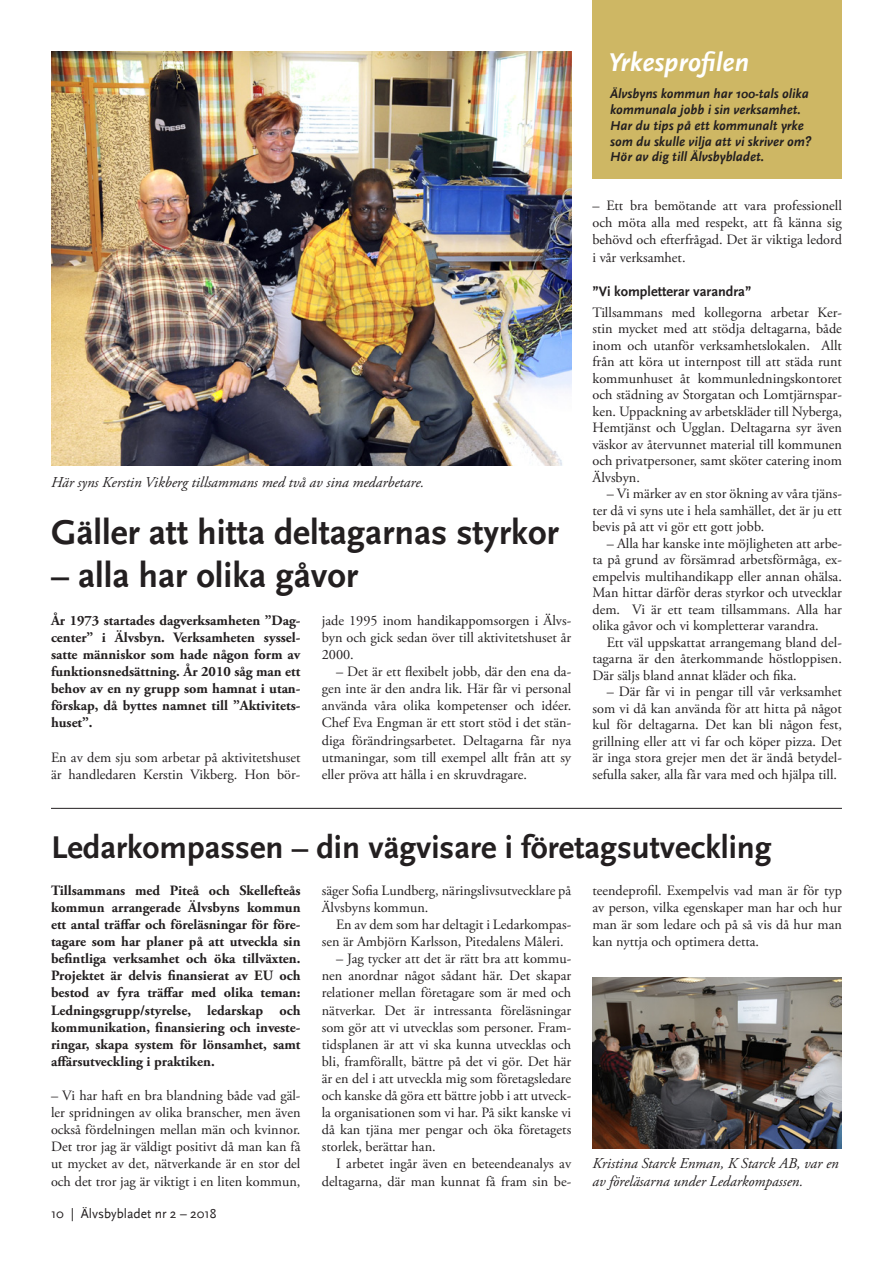
<style>
.page{position:relative;width:893px;height:1263px;background:#fff}
.page>*{position:absolute;margin:0;border:0;box-sizing:border-box;transform-origin:0 0}
.t1{font:700 36px "Scala Sans";color:#231f20}
.t2{font:700 33px "Scala Sans";color:#231f20}
.t3{font:italic 700 27px "Scala Sans";color:#fff}
.t4{font:italic 15px/18px "Adobe Garamond Pro";color:#231f20}
.t5{font:14.25px/17.1px "Adobe Garamond Pro";color:#231f20;text-align:justify}
.t6{font:700 14.25px/17.1px "Adobe Garamond Pro";color:#231f20;text-align:justify}
.t7{font:700 14.25px "Scala Sans";color:#231f20}
.t8{font:italic 700 13.5px "Scala Sans";color:#231f20}
.t9{font:13.5px "Scala Sans";color:#231f20}
</style>
<div class="page">
<img style="left:51px;top:51px;width:520px;height:415px">
<img style="left:592px;top:977px;width:250px;height:171px">
<hr style="left:51px;top:808px;width:791px;height:1px;background:#231f20">
<div style="left:592px;top:0;width:250px;height:179px;background:#ceb764"></div>
<p class="t4" style="left:51px;top:474px;width:375px">Här syns Kerstin Vikberg tillsammans med två av sina medarbetare.</p>
<p class="t1" style="left:51px;top:512px;width:509px">Gäller att hitta deltagarnas styrkor</p>
<p class="t1" style="left:51px;top:556px;width:309px">– alla har olika gåvor</p>
<p class="t6" style="left:51px;top:612px;width:251px">År 1973 startades dagverksamheten ”Dag&shy;center” i Älvsbyn. Verksamheten syssel&shy;satte människor som hade någon form av funktionsnedsättning. År 2010 såg man ett behov av en ny grupp som hamnat i utan&shy;förskap, då byttes namnet till ”Aktivitets&shy;huset”.</p>
<p class="t5" style="left:51px;top:749px;width:251px">En av dem sju som arbetar på aktivitetshuset är handledaren Kerstin Vikberg. Hon bör-</p>
<p class="t5" style="left:322px;top:612px;width:251px">jade 1995 inom handikappomsorgen i Älvs&shy;byn och gick sedan över till aktivitetshuset år 2000.</p>
<p class="t5" style="left:322px;top:663px;width:251px;text-indent:14px">– Det är ett flexibelt jobb, där den ena da&shy;gen inte är den andra lik. Här får vi personal använda våra olika kompetenser och idéer.<br>Chef Eva Engman är ett stort stöd i det stän&shy;diga förändringsarbetet. Deltagarna får nya utmaningar, som till exempel allt från att sy eller pröva att hålla i en skruvdragare.</p>
<p class="t3" style="left:608px;top:48px;width:142px">Yrkesprofilen</p>
<p class="t8" style="left:610px;top:87px;width:200px">Älvsbyns kommun har 100-tals olika</p>
<p class="t8" style="left:610px;top:102px;width:192px">kommunala jobb i sin verksamhet.</p>
<p class="t8" style="left:610px;top:118px;width:195px">Har du tips på ett kommunalt yrke</p>
<p class="t8" style="left:610px;top:134px;width:203px">som du skulle vilja att vi skriver om?</p>
<p class="t8" style="left:610px;top:150px;width:155px">Hör av dig till Älvsbybladet.</p>
<p class="t5" style="left:592px;top:198px;width:251px">– Ett bra bemötande att vara professionell och möta alla med respekt, att få känna sig behövd och efterfrågad. Det är viktiga ledord i vår verksamhet.</p>
<p class="t7" style="left:592px;top:283px;width:160px">”Vi kompletterar varandra”</p>
<p class="t5" style="left:592px;top:304px;width:251px;line-height:16.5px">Tillsammans med kollegorna arbetar Ker&shy;stin mycket med att stödja deltagarna, både inom och utanför verksamhetslokalen. Allt från att köra ut internpost till att städa runt kommunhuset åt kommunledningskontoret och städning av Storgatan och Lomtjärnspar&shy;ken. Uppackning av arbetskläder till Nyberga, Hemtjänst och Ugglan. Deltagarna syr även väskor av återvunnet material till kommunen och privatpersoner, samt sköter catering inom Älvsbyn.</p>
<p class="t5" style="left:592px;top:486px;width:251px;line-height:16.5px;text-indent:14px">– Vi märker av en stor ökning av våra tjäns&shy;ter då vi syns ute i hela samhället, det är ju ett bevis på att vi gör ett gott jobb.</p>
<p class="t5" style="left:592px;top:535px;width:251px;line-height:16.5px;text-indent:14px">– Alla har kanske inte möjligheten att arbe&shy;ta på grund av försämrad arbetsförmåga, ex&shy;empelvis multihandikapp eller annan ohälsa.<br>Man hittar därför deras styrkor och utvecklar dem. Vi är ett team tillsammans. Alla har olika gåvor och vi kompletterar varandra.</p>
<p class="t5" style="left:592px;top:634px;width:251px;line-height:16.5px;text-indent:14px">Ett väl uppskattat arrangemang bland del&shy;tagarna är den återkommande höstloppisen.<br>Där säljs bland annat kläder och fika.</p>
<p class="t5" style="left:592px;top:684px;width:251px;line-height:16.5px;text-indent:14px">– Där får vi in pengar till vår verksamhet som vi då kan använda för att hitta på något kul för deltagarna. Det kan bli någon fest, grillning eller att vi far och köper pizza. Det är inga stora grejer men det är ändå betydel&shy;sefulla saker, alla får vara med och hjälpa till.</p>
<p class="t2" style="left:51px;top:829px;width:722px">Ledarkompassen – din vägvisare i företagsutveckling</p>
<p class="t6" style="left:51px;top:882px;width:251px">Tillsammans med Piteå och Skellefteås kommun arrangerade Älvsbyns kommun ett antal träffar och föreläsningar för före&shy;tagare som har planer på att utveckla sin befintliga verksamhet och öka tillväxten.<br>Projektet är delvis finansierat av EU och bestod av fyra träffar med olika teman:<br>Ledningsgrupp/styrelse, ledarskap och kommunikation, finansiering och investe&shy;ringar, skapa system för lönsamhet, samt affärsutveckling i praktiken.</p>
<p class="t5" style="left:51px;top:1087px;width:251px">– Vi har haft en bra blandning både vad gäl&shy;ler spridningen av olika branscher, men även också fördelningen mellan män och kvinnor.<br>Det tror jag är väldigt positivt då man kan få ut mycket av det, nätverkande är en stor del och det tror jag är viktigt i en liten kommun,</p>
<p class="t9" style="left:51px;top:1206px;width:167px">10 | Älvsbybladet nr 2 – 2018</p>
<p class="t5" style="left:322px;top:882px;width:251px">säger Sofia Lundberg, näringslivsutvecklare på<br>Älvsbyns kommun.</p>
<p class="t5" style="left:322px;top:916px;width:251px;text-indent:14px">En av dem som har deltagit i Ledarkompas&shy;sen är Ambjörn Karlsson, Pitedalens Måleri.</p>
<p class="t5" style="left:322px;top:951px;width:251px;text-indent:14px">– Jag tycker att det är rätt bra att kommu&shy;nen anordnar något sådant här. Det skapar relationer mellan företagare som är med och nätverkar. Det är intressanta föreläsningar som gör att vi utvecklas som personer. Fram&shy;tidsplanen är att vi ska kunna utvecklas och bli, framförallt, bättre på det vi gör. Det här är en del i att utveckla mig som företagsledare och kanske då göra ett bättre jobb i att utveck&shy;la organisationen som vi har. På sikt kanske vi då kan tjäna mer pengar och öka företagets storlek, berättar han.</p>
<p class="t5" style="left:322px;top:1156px;width:251px;text-align:right">I arbetet ingår även en beteendeanalys av deltagarna, där man kunnat få fram sin be-</p>
<p class="t5" style="left:592px;top:882px;width:251px">teendeprofil. Exempelvis vad man är för typ av person, vilka egenskaper man har och hur man är som ledare och på så vis då hur man kan nyttja och optimera detta.</p>
<p class="t4" style="left:592px;top:1154px;width:248px">Kristina Starck Enman, K Starck AB, var en av föreläsarna under Ledarkompassen.</p>
</div>
